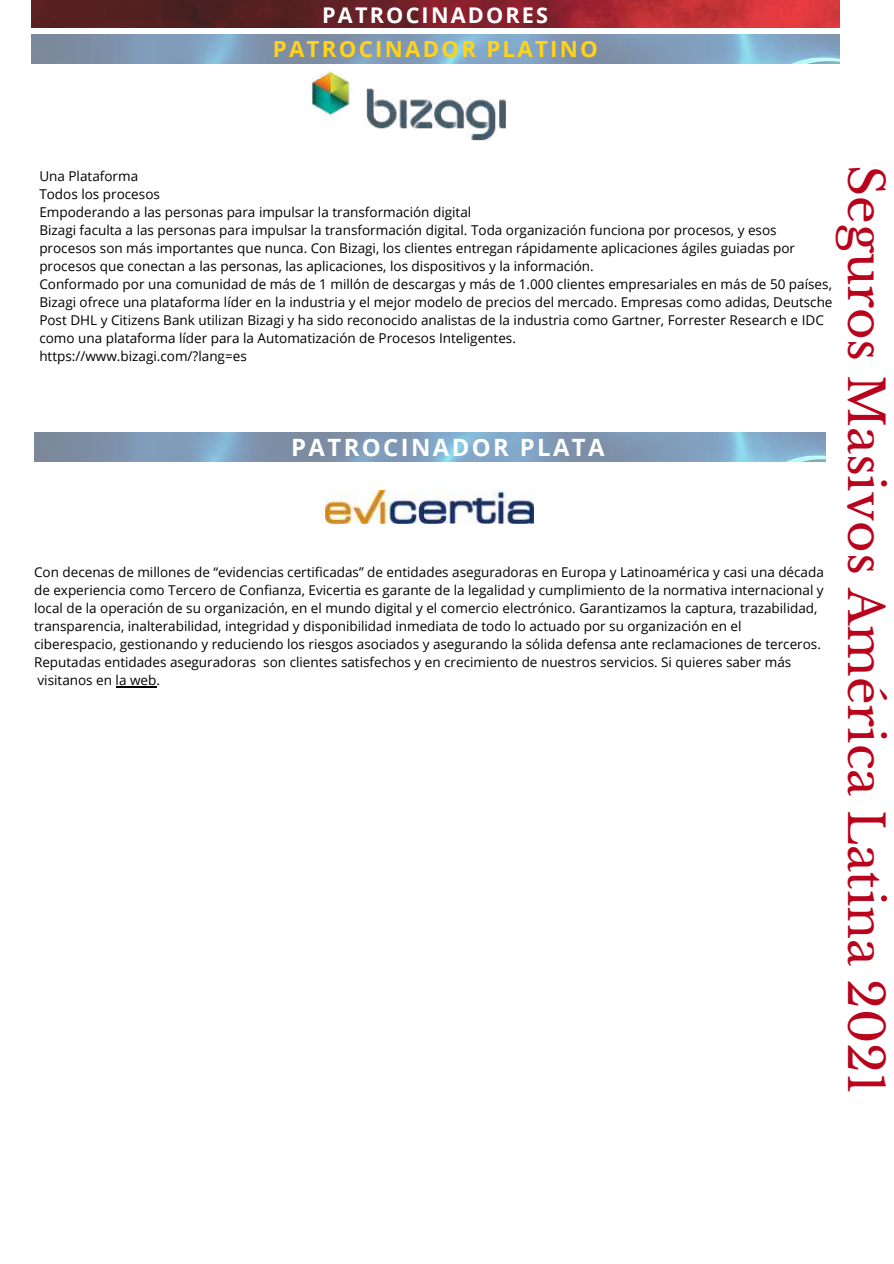
<style>
.page{position:relative;width:894px;height:1264px;background:#fff}
.page>*{position:absolute;margin:0;border:0;box-sizing:border-box;transform-origin:0 0}
.t1{font:48px "Libre Baskerville";color:#b9021b}
.t2{font:700 23.85px "Open Sans";letter-spacing:.1em;color:#fff}
.t3{font:700 22.2px "Open Sans";letter-spacing:.1em;color:#ffd31a}
.t4{font:700 21.6px "Open Sans";letter-spacing:.1em;color:#fff}
.t5{font:13.5px/18px "Open Sans";color:#000}
</style>
<div class="page">
<img style="left:309px;top:71px;width:197px;height:70px">
<img style="left:326px;top:490px;width:207px;height:33px">
<img style="left:31px;top:0;width:808px;height:27px">
<hr style="left:116px;top:686px;width:40px;height:1px;background:#000">
<h3 class="t4" style="left:322px;top:0;width:227px">PATROCINADORES</h3>
<h3 class="t3" style="left:273px;top:34px;width:326px">PATROCINADOR PLATINO</h3>
<h1 class="t1" style="left:894px;top:165px;width:930px;rotate:90deg">Seguros Masivos América Latina 2021</h1>
<p class="t5" style="left:39px;top:166px;width:794px">Una Plataforma<br>Todos los procesos<br>Empoderando a las personas para impulsar la transformación digital<br>Bizagi faculta a las personas para impulsar la transformación digital. Toda organización funciona por procesos, y esos procesos son más importantes que nunca. Con Bizagi, los clientes entregan rápidamente aplicaciones ágiles guiadas por procesos que conectan a las personas, las aplicaciones, los dispositivos y la información.<br>Conformado por una comunidad de más de 1 millón de descargas y más de 1.000 clientes empresariales en más de 50 países, Bizagi ofrece una plataforma líder en la industria y el mejor modelo de precios del mercado. Empresas como adidas, Deutsche Post DHL y Citizens Bank utilizan Bizagi y ha sido reconocido analistas de la industria como Gartner, Forrester Research e IDC como una plataforma líder para la Automatización de Procesos Inteligentes.<br>https://www.bizagi.com/?lang=es</p>
<h2 class="t2" style="left:291px;top:431px;width:315px">PATROCINADOR PLATA</h2>
<p class="t5" style="left:34px;top:563px;width:791px">Con decenas de millones de “evidencias certificadas” de entidades aseguradoras en Europa y Latinoamérica y casi una década de experiencia como Tercero de Confianza, Evicertia es garante de la legalidad y cumplimiento de la normativa internacional y local de la operación de su organización, en el mundo digital y el comercio electrónico. Garantizamos la captura, trazabilidad, transparencia, inalterabilidad, integridad y disponibilidad inmediata de todo lo actuado por su organización en el ciberespacio, gestionando y reduciendo los riesgos asociados y asegurando la sólida defensa ante reclamaciones de terceros.<br>Reputadas entidades aseguradoras son clientes satisfechos y en crecimiento de nuestros servicios. Si quieres saber más visitanos en la web.</p>
</div>
